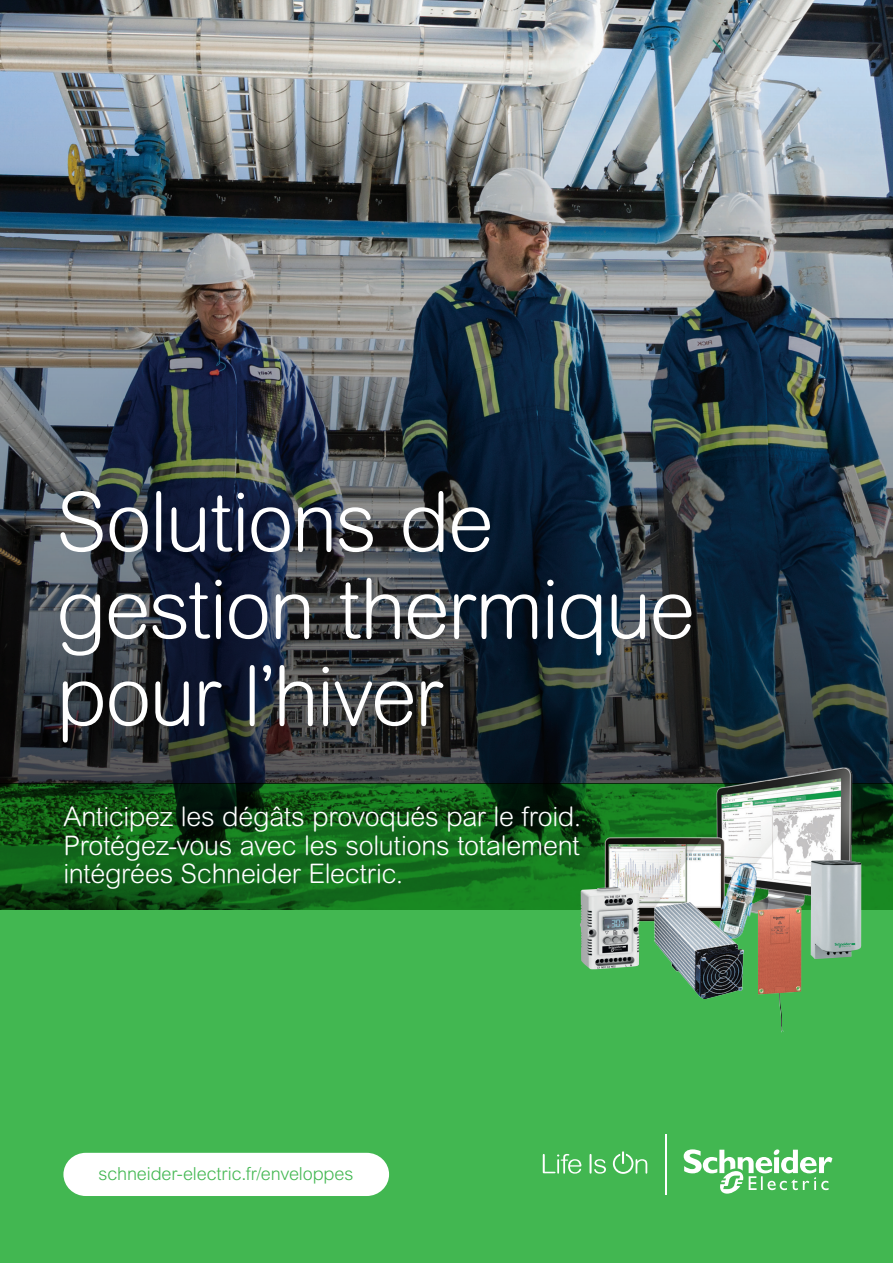
<style>
.page{position:relative;width:893px;height:1263px;background:#fff}
.page>*{position:absolute;margin:0;border:0;box-sizing:border-box;transform-origin:0 0}
.Cover_Headline{font:300 82.5px/87px "Arial Rounded MT Pro";letter-spacing:-.025em;color:#fff}
.Cover_Subheadline{font:300 27px/28.5px "Arial Rounded MT Pro";letter-spacing:-.01em;color:#fff;text-align:justify}
.Cover_Capsule{font:300 18px "Arial MT Pro";letter-spacing:-.005em;color:#42b751}
</style>
<div class="page">
<img style="left:0;top:0;width:893px;height:73px">
<svg style="left:0;top:783px;width:893px;height:127px;background:#105b17"></svg>
<img style="left:0;top:73px;width:893px;height:710px">
<div style="left:0;top:910px;width:893px;height:353px;background:#42b751"></div>
<div style="left:63px;top:1153px;width:326px;height:43px;background:#fff"></div>
<svg style="left:543px;top:1154px;width:38px;height:19px"></svg>
<svg style="left:590px;top:1154px;width:16px;height:19px"></svg>
<svg style="left:613px;top:1151px;width:34px;height:23px"></svg>
<hr style="left:665px;top:1134px;width:1px;height:60px;background:#fff">
<svg style="left:684px;top:1149px;width:148px;height:45px"></svg>
<img style="left:590px;top:761px;width:273px;height:191px">
<img style="left:758px;top:907px;width:43px;height:125px">
<img style="left:811px;top:860px;width:50px;height:99px">
<img style="left:580px;top:887px;width:59px;height:82px">
<img style="left:655px;top:902px;width:88px;height:97px">
<p class="Cover_Headline" style="left:56px;top:482px;width:641px">Solutions de gestion thermique pour l’hiver</p>
<p class="Cover_Subheadline" style="left:63px;top:803px;width:519px">Anticipez les dégâts provoqués par le froid.<br>Protégez-vous avec les solutions totalement intégrées Schneider Electric.</p>
<p class="Cover_Capsule" style="left:99px;top:1162px;width:257px">schneider-electric.fr/enveloppes</p>
</div>
